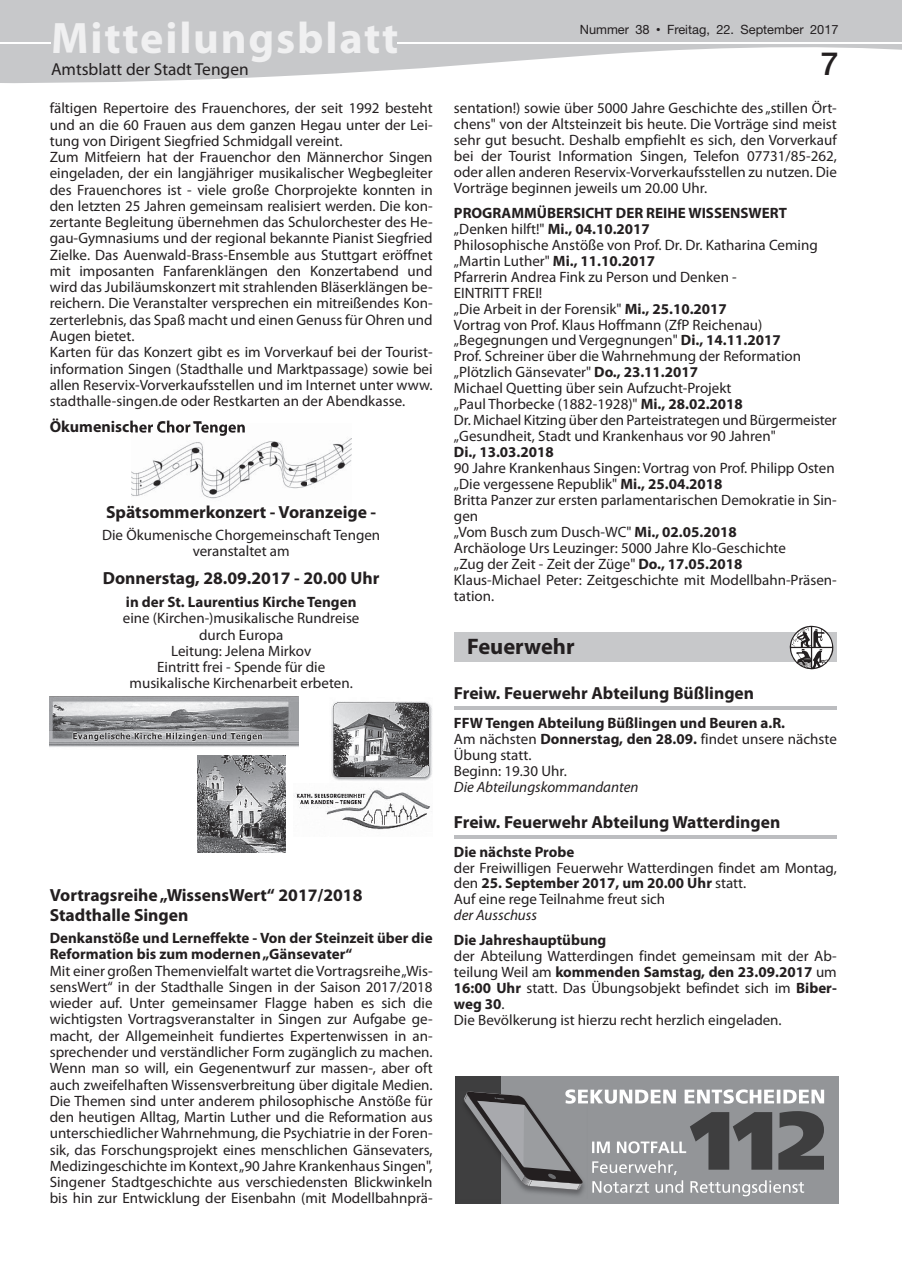
<style>
.page{position:relative;width:902px;height:1280px;background:#fff}
.page>*{position:absolute;margin:0;border:0;box-sizing:border-box;transform-origin:0 0}
.t1{font:700 44.25px "Myriad Pro";letter-spacing:.04em;color:#f0f0f1}
.t2{font:500 31.95px "Helvetica Neue";color:#231f20}
.t3{font:700 22.5px "Myriad Pro";color:#231f20}
.t4{font:700 17.55px/19.5px "Myriad Pro";color:#231f20}
.t5{font:17.4px "Myriad Pro";color:#231f20}
.t6{font:700 16.05px "Myriad Pro";color:#231f20}
.t7{font:15px/16.2px "Myriad Pro";color:#231f20}
.t8{font:700 15px/16px "Myriad Pro";color:#231f20}
.t9{font:italic 15px "Myriad Pro";color:#231f20}
.t10{font:12.75px "Helvetica Neue";color:#231f20}
.s1{font-size:12.9px}
.s2{font-family:"M Twentieth Century";font-weight:500}
.s3{font-weight:700}
.s4{font-weight:400}
</style>
<div class="page">
<svg style="left:1px;top:0;width:900px;height:83px;fill:#c7c8ca"></svg>
<svg style="left:0;top:0;width:1px;height:83px"></svg>
<div style="left:53px;top:22px;width:344px;height:40px;background:#c7c8ca"></div>
<hr style="left:0;top:42px;width:51px;height:1px;background:#fff">
<hr style="left:397px;top:42px;width:504px;height:1px;background:#fff">
<img style="left:131px;top:438px;width:220px;height:61px">
<img style="left:131px;top:423px;width:114px;height:13px">
<img style="left:50px;top:696px;width:248px;height:51px">
<img style="left:331px;top:701px;width:101px;height:80px">
<img style="left:197px;top:755px;width:88px;height:98px">
<img style="left:293px;top:788px;width:137px;height:42px">
<hr style="left:454px;top:706px;width:382px;height:3px;background:#bcbdc0">
<hr style="left:454px;top:835px;width:382px;height:3px;background:#bcbdc0">
<div style="left:454px;top:633px;width:382px;height:29px;background:#c7c8ca"></div>
<svg style="left:789px;top:626px;width:45px;height:43px"></svg>
<div style="left:501px;top:1076px;width:337px;height:127px;background:#939598"></div>
<div style="left:455px;top:1076px;width:46px;height:127px;background:#3e3e3f"></div>
<svg style="left:464px;top:1089px;width:360px;height:107px"></svg>
<h1 class="t1" style="left:51px;top:9px;width:349px">Mitteilungsblatt</h1>
<p class="t10" style="left:579px;top:22px;width:260px">Nummer <span class="s1">38</span> <span class="s2">•</span> Freitag, 22. September 2017</p>
<p class="t5" style="left:51px;top:59px;width:199px">Amtsblatt der Stadt Tengen</p>
<h2 class="t2" style="left:820px;top:45px;width:19px">7</h2>
<p class="t7" style="left:50px;top:100px;width:384px">fältigen Repertoire des Frauenchores, der seit 1992 besteht und an die 60 Frauen aus dem ganzen Hegau unter der Lei&shy;tung von Dirigent Siegfried Schmidgall vereint.<br>Zum Mitfeiern hat der Frauenchor den Männerchor Singen eingeladen, der ein langjähriger musikalischer Wegbegleiter des Frauenchores ist - viele große Chorprojekte konnten in den letzten 25 Jahren gemeinsam realisiert werden. Die kon&shy;zertante Begleitung übernehmen das Schulorchester des He&shy;gau-Gymnasiums und der regional bekannte Pianist Siegfried Zielke. Das Auenwald-Brass-Ensemble aus Stuttgart eröffnet mit imposanten Fanfarenklängen den Konzertabend und wird das Jubiläumskonzert mit strahlenden Bläserklängen be&shy;reichern. Die Veranstalter versprechen ein mitreißendes Kon&shy;zerterlebnis, das Spaß macht und einen Genuss für Ohren und Augen bietet.<br>Karten für das Konzert gibt es im Vorverkauf bei der Tourist&shy;information Singen (Stadthalle und Marktpassage) sowie bei allen Reservix-Vorverkaufsstellen und im Internet unter www. stadthalle-singen.de oder Restkarten an der Abendkasse.</p>
<p class="t6" style="left:50px;top:417px;width:197px">Ökumenischer Chor Tengen</p>
<p class="t4" style="left:106px;top:501px;width:272px">Spätsommerkonzert - Voranzeige -</p>
<p class="t7" style="left:102px;top:527px;width:279px;text-align:center">Die Ökumenische Chorgemeinschaft Tengen veranstaltet am</p>
<p class="t4" style="left:103px;top:568px;width:278px">Donnerstag, 28.09.2017 - 20.00 Uhr</p>
<p class="t8" style="left:126px;top:593px;width:232px">in der St. Laurentius Kirche Tengen</p>
<p class="t7" style="left:123px;top:610px;width:238px;text-align:center">eine (Kirchen-)musikalische Rundreise durch Europa<br>Leitung: Jelena Mirkov<br>Eintritt frei - Spende für die musikalische Kirchenarbeit erbeten.</p>
<p class="t4" style="left:50px;top:885px;width:314px">Vortragsreihe „WissensWert“ 2017/2018<br>Stadthalle Singen</p>
<p class="t8" style="left:50px;top:929px;width:384px">Denkanstöße und Lerneffekte - Von der Steinzeit über die<br>Reformation bis zum modernen „Gänsevater“</p>
<p class="t7" style="left:50px;top:962px;width:384px;text-align:justify">Mit einer großen Themenvielfalt wartet die Vortragsreihe „Wis&shy;sensWert“ in der Stadthalle Singen in der Saison 2017/2018 wieder auf. Unter gemeinsamer Flagge haben es sich die wichtigsten Vortragsveranstalter in Singen zur Aufgabe ge&shy;macht, der Allgemeinheit fundiertes Expertenwissen in an&shy;sprechender und verständlicher Form zugänglich zu machen.<br>Wenn man so will, ein Gegenentwurf zur massen-, aber oft auch zweifelhaften Wissensverbreitung über digitale Medien.<br>Die Themen sind unter anderem philosophische Anstöße für den heutigen Alltag, Martin Luther und die Reformation aus unterschiedlicher Wahrnehmung, die Psychiatrie in der Foren&shy;sik, das Forschungsprojekt eines menschlichen Gänsevaters, Medizingeschichte im Kontext „90 Jahre Krankenhaus Singen", Singener Stadtgeschichte aus verschiedensten Blickwinkeln bis hin zur Entwicklung der Eisenbahn (mit Modellbahnprä-</p>
<p class="t7" style="left:454px;top:100px;width:384px;text-align:justify">sentation!) sowie über 5000 Jahre Geschichte des „stillen Ört&shy;chens" von der Altsteinzeit bis heute. Die Vorträge sind meist sehr gut besucht. Deshalb empfiehlt es sich, den Vorverkauf bei der Tourist Information Singen, Telefon 07731/85-262, oder allen anderen Reservix-Vorverkaufsstellen zu nutzen. Die Vorträge beginnen jeweils um 20.00 Uhr.</p>
<p class="t7" style="left:454px;top:204px;width:384px"><span class="s3">PROGRAMMÜBERSICHT DER REIHE WISSENSWERT </span>„Denken hilft!" <span class="s3">Mi., 04.10.2017<br></span>Philosophische Anstöße von Prof. Dr. Dr. Katharina Ceming „Martin Luther" <span class="s3">Mi., 11.10.2017<br></span>Pfarrerin Andrea Fink zu Person und Denken -<br>EINTRITT FREI!<br>„Die Arbeit in der Forensik" <span class="s3">Mi., 25.10.2017<br></span>Vortrag von Prof. Klaus Hoffmann (ZfP Reichenau) „Begegnungen und Vergegnungen" <span class="s3">Di., 14.11.2017<br></span>Prof. Schreiner über die Wahrnehmung der Reformation „Plötzlich Gänsevater" <span class="s3">Do., 23.11.2017<br></span>Michael Quetting über sein Aufzucht-Projekt<br>„Paul Thorbecke (1882-1928)" <span class="s3">Mi., 28.02.2018<br></span>Dr. Michael Kitzing über den Parteistrategen und Bürgermeister „Gesundheit, Stadt und Krankenhaus vor 90 Jahren"</p>
<p class="t8" style="left:454px;top:444px;width:101px">Di., 13.03.2018</p>
<p class="t7" style="left:454px;top:460px;width:384px">90 Jahre Krankenhaus Singen: Vortrag von Prof. Philipp Osten „Die vergessene Republik" <span class="s3">Mi., 25.04.2018<br></span>Britta Panzer zur ersten parlamentarischen Demokratie in Sin&shy;gen<br>„Vom Busch zum Dusch-WC" <span class="s3">Mi., 02.05.2018<br></span>Archäologe Urs Leuzinger: 5000 Jahre Klo-Geschichte<br>„Zug der Zeit - Zeit der Züge" <span class="s3">Do., 17.05.2018<br></span>Klaus-Michael Peter: Zeitgeschichte mit Modellbahn-Präsen&shy;tation.</p>
<h3 class="t3" style="left:467px;top:632px;width:109px">Feuerwehr</h3>
<p class="t4" style="left:454px;top:683px;width:302px">Freiw. Feuerwehr Abteilung Büßlingen</p>
<p class="t8" style="left:454px;top:714px;width:384px">FFW Tengen Abteilung Büßlingen und Beuren a.R.<br><span class="s4">Am nächsten</span> Donnerstag, den 28.09. <span class="s4">findet unsere nächste Übung statt.<br>Beginn: 19.30 Uhr.</span></p>
<p class="t9" style="left:454px;top:777px;width:186px">Die Abteilungskommandanten</p>
<p class="t4" style="left:454px;top:811px;width:328px">Freiw. Feuerwehr Abteilung Watterdingen</p>
<p class="t8" style="left:454px;top:843px;width:122px">Die nächste Probe</p>
<p class="t7" style="left:454px;top:859px;width:384px">der Freiwilligen Feuerwehr Watterdingen findet am Montag, den <span class="s3">25. September 2017, um 20.00 Uhr</span> statt.<br>Auf eine rege Teilnahme freut sich</p>
<p class="t9" style="left:454px;top:906px;width:85px">der Ausschuss</p>
<p class="t8" style="left:454px;top:931px;width:154px">Die Jahreshauptübung</p>
<p class="t7" style="left:454px;top:947px;width:384px">der Abteilung Watterdingen findet gemeinsam mit der Ab&shy;teilung Weil am <span class="s3">kommenden Samstag, den 23.09.2017</span> um <span class="s3">16:00 Uhr</span> statt. Das Übungsobjekt befindet sich im <span class="s3">Biber&shy;weg 30</span>.<br>Die Bevölkerung ist hierzu recht herzlich eingeladen.</p>
</div>
